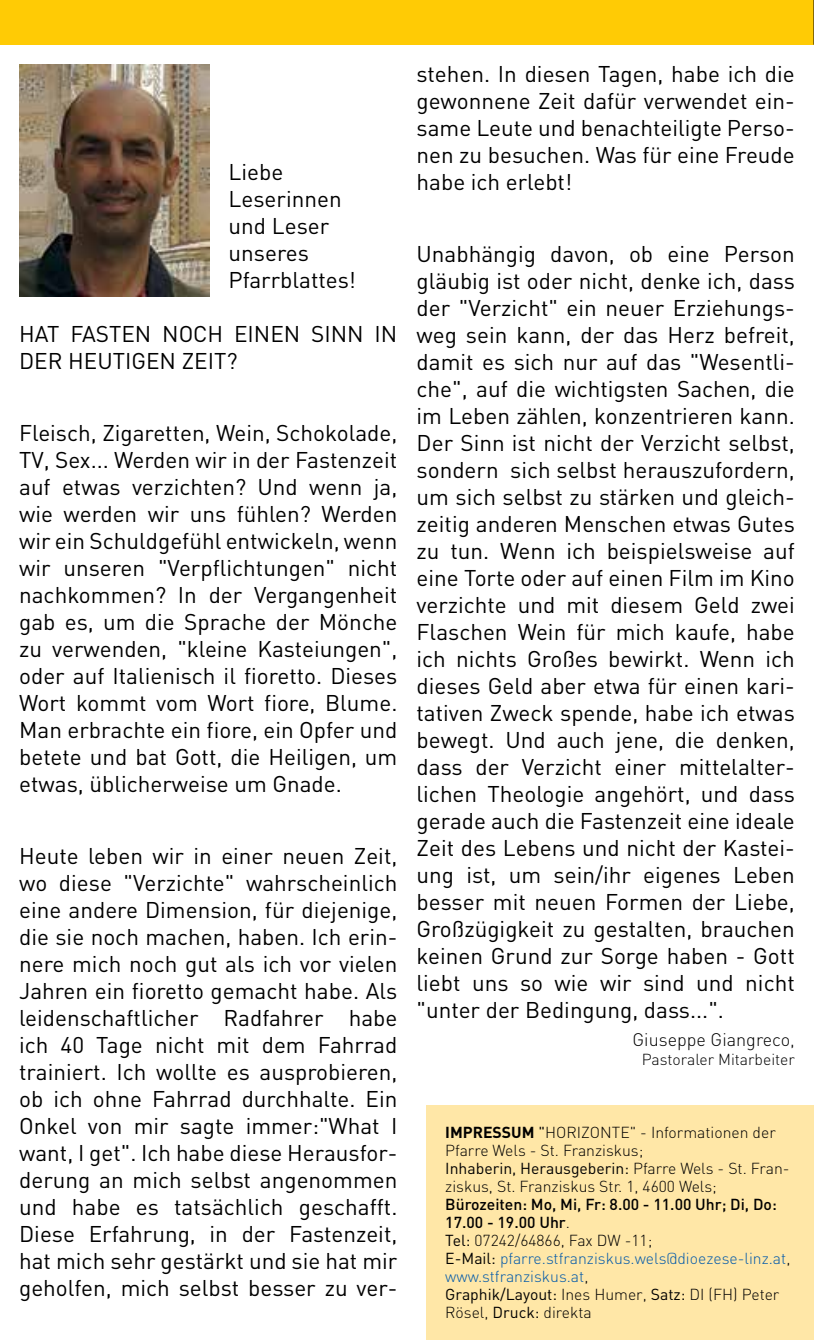
<style>
.page{position:relative;width:814px;height:1340px;background:#fff}
.page>*{position:absolute;margin:0;border:0;box-sizing:border-box;transform-origin:0 0}
.t1{font:22.5px/27px "DIN";color:#000;text-align:justify}
.t2{font:300 18px "DIN";color:#000}
.t3{font:300 15.75px/18px "DIN";color:#0059aa}
.t4{font:300 15.75px/18px "DIN";color:#000}
.s1{font-weight:700}
.s2{font-weight:400}
.s3{font-weight:500;color:#000}
.s4{color:#000}
.s5{font-weight:400;color:#000}
</style>
<div class="page">
<div style="left:426px;top:1105px;width:387px;height:234px;background:#ffe7a7"></div>
<img style="left:19px;top:64px;width:190px;height:233px">
<div style="left:0;top:0;width:813px;height:45px;background:#ffcb05"></div>
<hr style="left:813px;top:1144px;width:1px;height:195px;background:#ffe7a7">
<hr style="left:813px;top:0;width:1px;height:45px;background:#000">
<p class="t1" style="left:228px;top:158px;width:129px;text-align:left">Liebe<br>Leserinnen und Leser unseres<br>Pfarrblattes!</p>
<p class="t1" style="left:19px;top:320px;width:379px">HAT FASTEN NOCH EINEN SINN IN<br>DER HEUTIGEN ZEIT?</p>
<p class="t1" style="left:19px;top:419px;width:379px">Fleisch, Zigaretten, Wein, Schokolade, TV, Sex... Werden wir in der Fastenzeit auf etwas verzichten? Und wenn ja, wie werden wir uns fühlen? Werden wir ein Schuldgefühl entwickeln, wenn wir unseren "Verpflichtungen" nicht nachkommen? In der Vergangenheit gab es, um die Sprache der Mönche zu verwenden, "kleine Kasteiungen", oder auf Italienisch il fioretto. Dieses Wort kommt vom Wort fiore, Blume.<br>Man erbrachte ein fiore, ein Opfer und betete und bat Gott, die Heiligen, um etwas, üblicherweise um Gnade.</p>
<p class="t1" style="left:19px;top:841px;width:379px">Heute leben wir in einer neuen Zeit, wo diese "Verzichte" wahrscheinlich eine andere Dimension, für diejenige, die sie noch machen, haben. Ich erin&shy;nere mich noch gut als ich vor vielen Jahren ein fioretto gemacht habe. Als leidenschaftlicher Radfahrer habe ich 40 Tage nicht mit dem Fahrrad trainiert. Ich wollte es ausprobieren, ob ich ohne Fahrrad durchhalte. Ein Onkel von mir sagte immer:"What I want, I get". Ich habe diese Herausfor&shy;derung an mich selbst angenommen und habe es tatsächlich geschafft.<br>Diese Erfahrung, in der Fastenzeit, hat mich sehr gestärkt und sie hat mir geholfen, mich selbst besser zu ver-</p>
<p class="t1" style="left:416px;top:60px;width:379px">stehen. In diesen Tagen, habe ich die gewonnene Zeit dafür verwendet ein&shy;same Leute und benachteiligte Perso&shy;nen zu besuchen. Was für eine Freude habe ich erlebt!</p>
<p class="t1" style="left:416px;top:240px;width:379px">Unabhängig davon, ob eine Person gläubig ist oder nicht, denke ich, dass der "Verzicht" ein neuer Erziehungs&shy;weg sein kann, der das Herz befreit, damit es sich nur auf das "Wesentli&shy;che", auf die wichtigsten Sachen, die im Leben zählen, konzentrieren kann.<br>Der Sinn ist nicht der Verzicht selbst, sondern sich selbst herauszufordern, um sich selbst zu stärken und gleich&shy;zeitig anderen Menschen etwas Gutes zu tun. Wenn ich beispielsweise auf eine Torte oder auf einen Film im Kino verzichte und mit diesem Geld zwei Flaschen Wein für mich kaufe, habe ich nichts Großes bewirkt. Wenn ich dieses Geld aber etwa für einen kari&shy;tativen Zweck spende, habe ich etwas bewegt. Und auch jene, die denken, dass der Verzicht einer mittelalter&shy;lichen Theologie angehört, und dass gerade auch die Fastenzeit eine ideale Zeit des Lebens und nicht der Kastei&shy;ung ist, um sein/ihr eigenes Leben besser mit neuen Formen der Liebe, Großzügigkeit zu gestalten, brauchen keinen Grund zur Sorge haben - Gott liebt uns so wie wir sind und nicht "unter der Bedingung, dass...".</p>
<p class="t2" style="left:632px;top:1028px;width:164px">Giuseppe Giangreco,</p>
<p class="t4" style="left:641px;top:1049px;width:154px">Pastoraler Mitarbeiter</p>
<p class="t4" style="left:445px;top:1122px;width:345px"><span class="s1">IMPRESSUM</span> <span class="s2">"</span>HORIZONTE" - Informationen der Pfarre Wels - St. Franziskus;<br><span class="s2">Inhaberin, Herausgeberin:</span> Pfarre Wels - St. Fran&shy;ziskus, St. Franziskus Str. 1, 4600 Wels;</p>
<p class="t3" style="left:445px;top:1194px;width:346px"><span class="s3">Bürozeiten: Mo, Mi, Fr: 8.00 - 11.00 Uhr; Di, Do:<br>17.00 - 19.00 Uhr</span><span class="s4">.<br></span><span class="s5">Tel:</span> <span class="s4">07242/64866, Fax DW -11;<br></span><span class="s5">E-Mail:</span> pfarre.stfranziskus.wels@dioezese-linz.at<span class="s4">, </span>www.stfranziskus.at<span class="s4">,<br></span><span class="s5">Graphik/Layout:</span> <span class="s4">Ines Humer,</span> <span class="s5">Satz:</span> <span class="s4">DI (FH) Peter Rösel,</span> <span class="s5">Druck:</span> <span class="s4">direkta</span></p>
</div>
